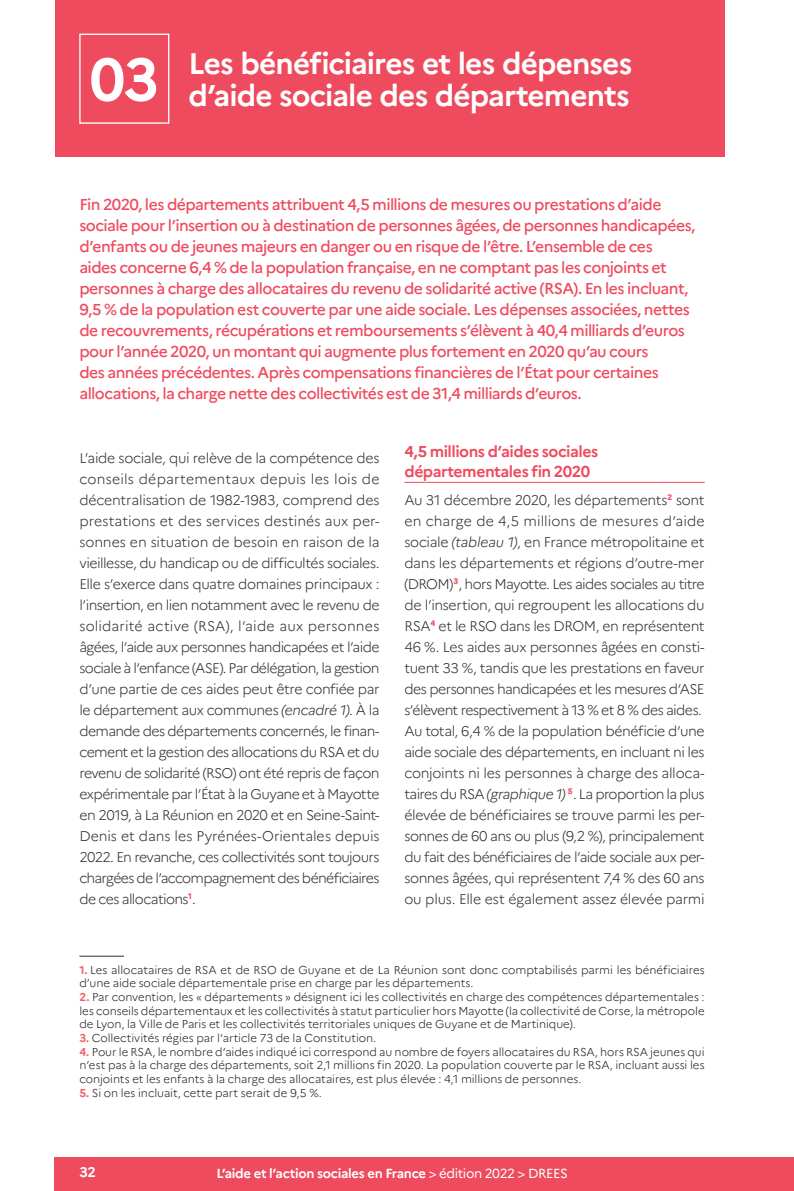
<style>
.page{position:relative;width:794px;height:1191px;background:#fff}
.page>*{position:absolute;margin:0;border:0;box-sizing:border-box;transform-origin:0 0}
.t1{font:700 29.75px/32.4px "Marianne";letter-spacing:-.03em;color:#fff;text-align:right}
.t2{font:500 15.75px/21px "Marianne";letter-spacing:-.035em;color:#ef4b5e}
.t3{font:700 15.75px/19.2px "Marianne";letter-spacing:-.03em;color:#ef4b5e}
.t4{font:300 14px/21px "Marianne";letter-spacing:-.03em;color:#312f30;text-align:justify}
.t5{font:700 14px "Marianne";color:#fff}
.t6{font:700 13.12px "Marianne";letter-spacing:-.025em;color:#fff}
.t7{font:300 11.38px/13.7px "Marianne";letter-spacing:-.005em;color:#231f20;text-align:justify}
.s1{font-style:italic}
.s2{font-weight:700;color:#f06069}
.s3{font-weight:400}
</style>
<div class="page">
<div style="left:55px;top:1157px;width:739px;height:34px;background:#ef4b5e"></div>
<div style="left:55px;top:0;width:669px;height:156px;background:#ef4b5e"></div>
<hr style="left:79px;top:956px;width:45px;height:1px;background:#312f30">
<div style="left:79px;top:34px;width:90px;height:90px;border:1px solid #fff"></div>
<hr style="left:404px;top:482px;width:300px;height:1px;background:#ef4b5e">
<h1 class="t1" style="left:89px;top:47px;width:544px">Les bénéficiaires et les dépenses<br><sup>03</sup> d’aide sociale des départements</h1>
<p class="t2" style="left:79px;top:194px;width:617px">Fin 2020, les départements attribuent 4,5 millions de mesures ou prestations d’aide sociale pour l’insertion ou à destination de personnes âgées, de personnes handicapées, d’enfants ou de jeunes majeurs en danger ou en risque de l’être. L’ensemble de ces<br>aides concerne 6,4 % de la population française, en ne comptant pas les conjoints et personnes à charge des allocataires du revenu de solidarité active (RSA). En les incluant, 9,5 % de la population est couverte par une aide sociale. Les dépenses associées, nettes de recouvrements, récupérations et remboursements s’élèvent à 40,4 milliards d’euros pour l’année 2020, un montant qui augmente plus fortement en 2020 qu’au cours<br>des années précédentes. Après compensations financières de l’État pour certaines allocations, la charge nette des collectivités est de 31,4 milliards d’euros.</p>
<p class="t4" style="left:79px;top:447px;width:302px">L’aide sociale, qui relève de la compétence des conseils départementaux depuis les lois de décentralisation de 1982-1983, comprend des prestations et des services destinés aux per&shy;sonnes en situation de besoin en raison de la vieillesse, du handicap ou de difficultés sociales.<br>Elle s’exerce dans quatre domaines principaux : l’insertion, en lien notamment avec le revenu de solidarité active (RSA), l’aide aux personnes âgées, l’aide aux personnes handicapées et l’aide sociale à l’enfance (ASE). Par délégation, la gestion d’une partie de ces aides peut être confiée par le département aux communes <span class="s1">(encadré 1)</span>. À la demande des départements concernés, le finan&shy;cement et la gestion des allocations du RSA et du revenu de solidarité (RSO) ont été repris de façon expérimentale par l’État à la Guyane et à Mayotte en 2019, à La Réunion en 2020 et en Seine-Saint-Denis et dans les Pyrénées-Orientales depuis 2022. En revanche, ces collectivités sont toujours chargées de l’accompagnement des bénéficiaires de ces allocations<sup>1</sup>.</p>
<p class="t3" style="left:404px;top:442px;width:195px">4,5 millions d’aides sociales départementales fin 2020</p>
<p class="t4" style="left:404px;top:489px;width:302px;text-align:left">Au 31 décembre 2020, les départements<sup>2</sup> sont en charge de 4,5 millions de mesures d’aide sociale <span class="s1">(tableau 1)</span>, en France métropolitaine et dans les départements et régions d’outre-mer (DROM)<sup>3</sup>, hors Mayotte. Les aides sociales au titre de l’insertion, qui regroupent les allocations du RSA<sup>4</sup> et le RSO dans les DROM, en représentent 46 %. Les aides aux personnes âgées en consti&shy;tuent 33 %, tandis que les prestations en faveur des personnes handicapées et les mesures d’ASE s’élèvent respectivement à 13 % et 8 % des aides.<br>Au total, 6,4 % de la population bénéficie d’une aide sociale des départements, en incluant ni les conjoints ni les personnes à charge des alloca&shy;taires du RSA <span class="s1">(graphique 1)</span> <sup>5</sup>. La proportion la plus élevée de bénéficiaires se trouve parmi les per&shy;sonnes de 60 ans ou plus (9,2 %), principalement du fait des bénéficiaires de l’aide sociale aux per&shy;sonnes âgées, qui représentent 7,4 % des 60 ans ou plus. Elle est également assez élevée parmi</p>
<p class="t7" style="left:79px;top:963px;width:627px"><span class="s2">1.</span> Les allocataires de RSA et de RSO de Guyane et de La Réunion sont donc comptabilisés parmi les bénéficiaires d’une aide sociale départementale prise en charge par les départements.</p>
<p class="t7" style="left:79px;top:990px;width:627px"><span class="s2">2.</span> Par convention, les « départements » désignent ici les collectivités en charge des compétences départementales : les conseils départementaux et les collectivités à statut particulier hors Mayotte (la collectivité de Corse, la métropole de Lyon, la Ville de Paris et les collectivités territoriales uniques de Guyane et de Martinique).</p>
<p class="t7" style="left:79px;top:1031px;width:298px"><span class="s2">3.</span> Collectivités régies par l’article 73 de la Constitution.</p>
<p class="t7" style="left:79px;top:1044px;width:627px"><span class="s2">4.</span> Pour le RSA, le nombre d’aides indiqué ici correspond au nombre de foyers allocataires du RSA, hors RSA jeunes qui n’est pas à la charge des départements, soit 2,1 millions fin 2020. La population couverte par le RSA, incluant aussi les conjoints et les enfants à la charge des allocataires, est plus élevée : 4,1 millions de personnes.</p>
<p class="t7" style="left:79px;top:1085px;width:244px"><span class="s2">5.</span> Si on les incluait, cette part serait de 9,5 %.</p>
<p class="t5" style="left:79px;top:1163px;width:18px">32</p>
<p class="t6" style="left:216px;top:1165px;width:353px">L’aide et l’action sociales en France <span class="s3">&gt; édition 2022 &gt; DREES</span></p>
</div>
